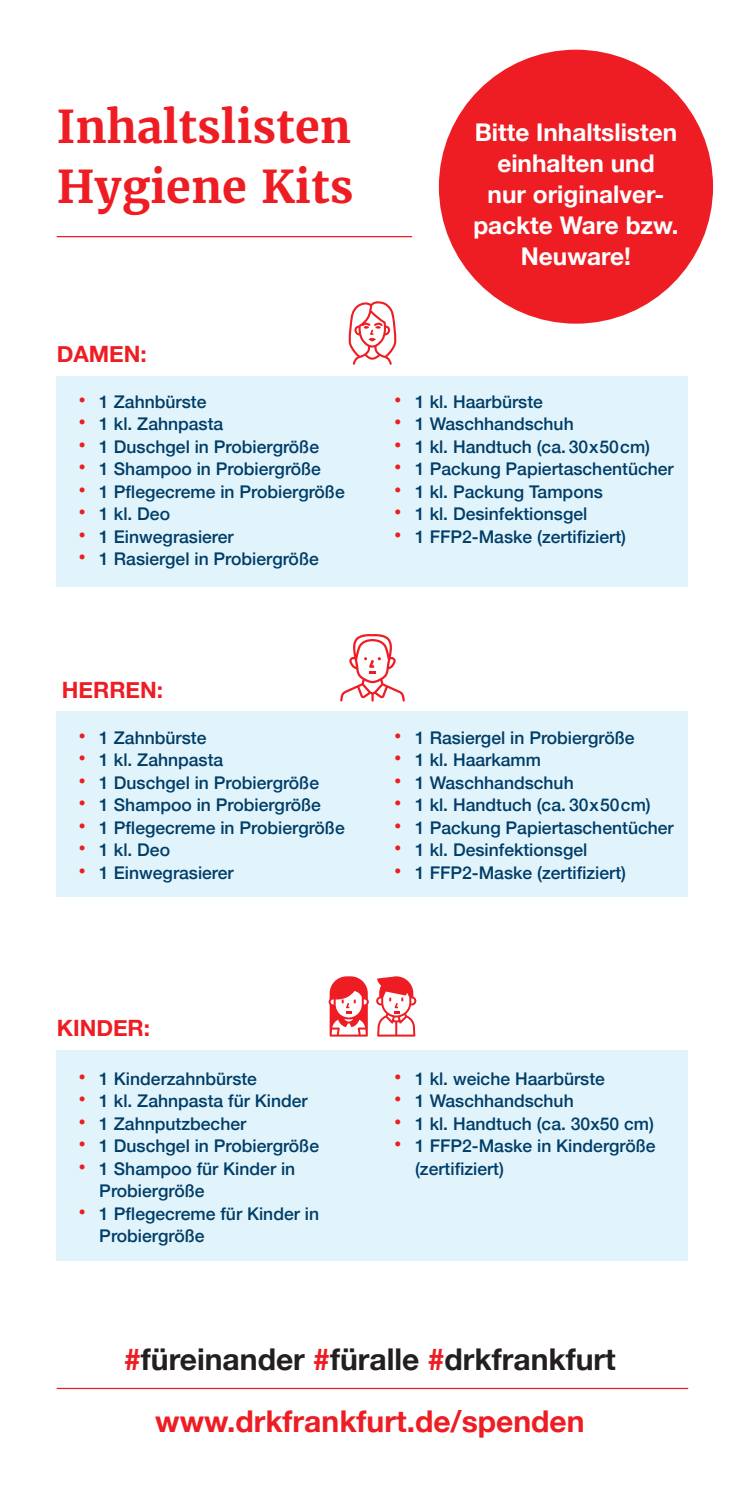
<style>
.page{position:relative;width:745px;height:1489px;background:#fff}
.page>*{position:absolute;margin:0;border:0;box-sizing:border-box;transform-origin:0 0}
.t1{font:700 45px/60px "Merriweather";color:#ee1d23}
.t2{font:700 30px "Helvetica Neue";color:#231f20}
.t3{font:700 30px "Helvetica Neue";color:#ee1d23}
.t4{font:700 24.5px/31px "Helvetica Neue";color:#fff;text-align:center}
.t5{font:700 22.5px "Helvetica Neue";color:#ee1d23}
.t6{font:500 17.5px/22.5px "Helvetica Neue";color:#003d68}
.s1{font-weight:400;font-size:22.5px;color:#ee1d23}
.s2{color:#ee1d23}
</style>
<div class="page">
<hr style="left:57px;top:1387px;width:630px;height:1px;background:#ee1d23">
<hr style="left:57px;top:236px;width:355px;height:1px;background:#ee1d23">
<div style="left:57px;top:376px;width:630px;height:210px;background:#e1f4fc"></div>
<div style="left:57px;top:711px;width:630px;height:186px;background:#e1f4fc"></div>
<div style="left:57px;top:1050px;width:630px;height:210px;background:#e1f4fc"></div>
<div style="left:438px;top:50px;width:274px;height:273px;background:#ee1d23;border-radius:50%"></div>
<svg style="left:328px;top:976px;width:40px;height:60px"></svg>
<svg style="left:376px;top:976px;width:40px;height:60px"></svg>
<svg style="left:340px;top:634px;width:64px;height:67px"></svg>
<svg style="left:348px;top:301px;width:48px;height:64px"></svg>
<h1 class="t1" style="left:57px;top:97px;width:298px">Inhaltslisten<br>Hygiene Kits</h1>
<p class="t5" style="left:57px;top:337px;width:91px">DAMEN:</p>
<p class="t6" style="left:78px;top:389px;width:130px"><span class="s1">•</span> 1 Zahnbürste</p>
<p class="t6" style="left:78px;top:411px;width:147px"><span class="s1">•</span> 1 kl. Zahnpasta</p>
<p class="t6" style="left:78px;top:434px;width:242px"><span class="s1">•</span> 1 Duschgel in Probiergröße</p>
<p class="t6" style="left:78px;top:456px;width:244px"><span class="s1">•</span> 1 Shampoo in Probiergröße</p>
<p class="t6" style="left:78px;top:479px;width:268px"><span class="s1">•</span> 1 Pflegecreme in Probiergröße</p>
<p class="t6" style="left:78px;top:501px;width:93px"><span class="s1">•</span> 1 kl. Deo</p>
<p class="t6" style="left:78px;top:524px;width:157px"><span class="s1">•</span> 1 Einwegrasierer</p>
<p class="t6" style="left:78px;top:546px;width:242px"><span class="s1">•</span> 1 Rasiergel in Probiergröße</p>
<h3 class="t4" style="left:473px;top:117px;width:206px">Bitte Inhaltslisten einhalten und<br>nur originalver&shy;packte Ware bzw.<br>Neuware!</h3>
<p class="t6" style="left:393px;top:389px;width:150px"><span class="s1">•</span> 1 kl. Haarbürste</p>
<p class="t6" style="left:393px;top:411px;width:181px"><span class="s1">•</span> 1 Waschhandschuh</p>
<p class="t6" style="left:393px;top:434px;width:258px"><span class="s1">•</span> 1 kl. Handtuch (ca. 30x50cm)</p>
<p class="t6" style="left:393px;top:456px;width:281px"><span class="s1">•</span> 1 Packung Papiertaschentücher</p>
<p class="t6" style="left:393px;top:479px;width:210px"><span class="s1">•</span> 1 kl. Packung Tampons</p>
<p class="t6" style="left:393px;top:501px;width:195px"><span class="s1">•</span> 1 kl. Desinfektionsgel</p>
<p class="t6" style="left:393px;top:524px;width:234px"><span class="s1">•</span> 1 FFP2-Maske (zertifiziert)</p>
<p class="t5" style="left:62px;top:672px;width:103px">HERREN:</p>
<p class="t6" style="left:78px;top:724px;width:130px"><span class="s1">•</span> 1 Zahnbürste</p>
<p class="t6" style="left:78px;top:747px;width:147px"><span class="s1">•</span> 1 kl. Zahnpasta</p>
<p class="t6" style="left:78px;top:769px;width:242px"><span class="s1">•</span> 1 Duschgel in Probiergröße</p>
<p class="t6" style="left:78px;top:792px;width:244px"><span class="s1">•</span> 1 Shampoo in Probiergröße</p>
<p class="t6" style="left:78px;top:814px;width:268px"><span class="s1">•</span> 1 Pflegecreme in Probiergröße</p>
<p class="t6" style="left:78px;top:837px;width:93px"><span class="s1">•</span> 1 kl. Deo</p>
<p class="t6" style="left:78px;top:859px;width:157px"><span class="s1">•</span> 1 Einwegrasierer</p>
<p class="t6" style="left:393px;top:724px;width:242px"><span class="s1">•</span> 1 Rasiergel in Probiergröße</p>
<p class="t6" style="left:393px;top:747px;width:149px"><span class="s1">•</span> 1 kl. Haarkamm</p>
<p class="t6" style="left:393px;top:769px;width:181px"><span class="s1">•</span> 1 Waschhandschuh</p>
<p class="t6" style="left:393px;top:792px;width:258px"><span class="s1">•</span> 1 kl. Handtuch (ca. 30x50cm)</p>
<p class="t6" style="left:393px;top:814px;width:281px"><span class="s1">•</span> 1 Packung Papiertaschentücher</p>
<p class="t6" style="left:393px;top:837px;width:195px"><span class="s1">•</span> 1 kl. Desinfektionsgel</p>
<p class="t6" style="left:393px;top:859px;width:234px"><span class="s1">•</span> 1 FFP2-Maske (zertifiziert)</p>
<p class="t5" style="left:57px;top:1010px;width:95px">KINDER:</p>
<p class="t6" style="left:78px;top:1065px;width:180px"><span class="s1">•</span> 1 Kinderzahnbürste</p>
<p class="t6" style="left:78px;top:1088px;width:231px"><span class="s1">•</span> 1 kl. Zahnpasta für Kinder</p>
<p class="t6" style="left:78px;top:1110px;width:170px"><span class="s1">•</span> 1 Zahnputzbecher</p>
<p class="t6" style="left:78px;top:1133px;width:242px"><span class="s1">•</span> 1 Duschgel in Probiergröße</p>
<p class="t6" style="left:99px;top:1155px;width:197px;text-indent:-21px"><span class="s1">•</span> 1 Shampoo für Kinder in<br>Probiergröße</p>
<p class="t6" style="left:99px;top:1200px;width:221px;text-indent:-21px"><span class="s1">•</span> 1 Pflegecreme für Kinder in<br>Probiergröße</p>
<p class="t6" style="left:393px;top:1065px;width:212px"><span class="s1">•</span> 1 kl. weiche Haarbürste</p>
<p class="t6" style="left:393px;top:1088px;width:181px"><span class="s1">•</span> 1 Waschhandschuh</p>
<p class="t6" style="left:393px;top:1110px;width:261px"><span class="s1">•</span> 1 kl. Handtuch (ca. 30x50 cm)</p>
<p class="t6" style="left:415px;top:1133px;width:242px;text-indent:-21px"><span class="s1">•</span> 1 FFP2-Maske in Kindergröße (zertifiziert)</p>
<h2 class="t2" style="left:124px;top:1335px;width:493px"><span class="s2">#</span>füreinander <span class="s2">#</span>füralle <span class="s2">#</span>drkfrankfurt</h2>
<h2 class="t3" style="left:155px;top:1397px;width:430px">www.drkfrankfurt.de/spenden</h2>
</div>
